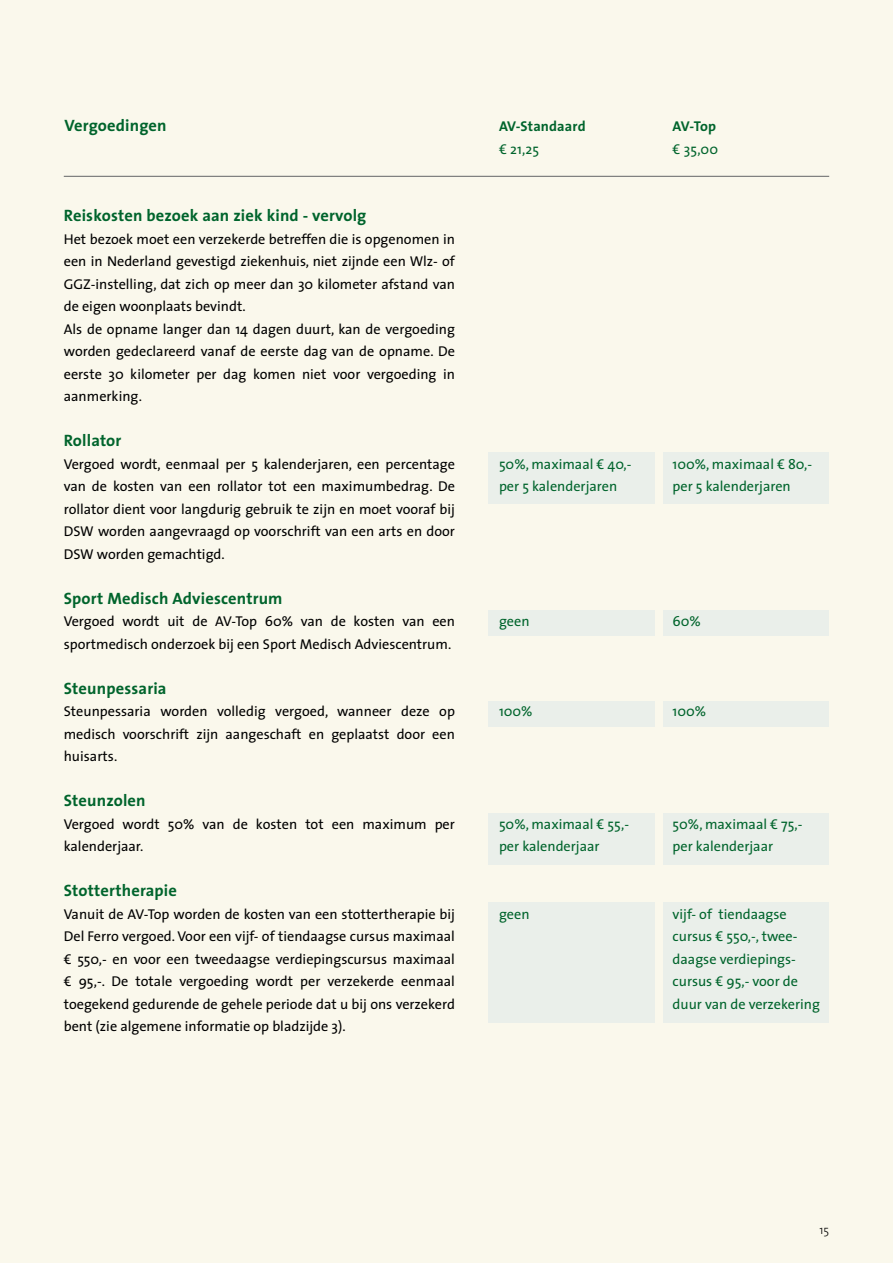
<style>
.page{position:relative;width:893px;height:1263px;background:#faf8ec}
.page>*{position:absolute;margin:0;border:0;box-sizing:border-box;transform-origin:0 0}
.t1{font:700 16.5px "The Sans";letter-spacing:.01em;color:#00642c}
.t2{font:14.25px/22.5px "The Sans";color:#000}
.t3{font:14.25px/22.5px "The Sans";color:#00642c}
.t4{font:700 14.25px "The Sans";letter-spacing:.01em;color:#00642c}
.t5{font:300 12px "The Sans";color:#000}
</style>
<div class="page">
<div style="left:488px;top:610px;width:167px;height:25px;background:#eaefea"></div>
<div style="left:488px;top:701px;width:167px;height:25px;background:#eaefea"></div>
<div style="left:488px;top:813px;width:167px;height:51px;background:#eaefea"></div>
<div style="left:488px;top:452px;width:167px;height:51px;background:#eaefea"></div>
<div style="left:488px;top:902px;width:167px;height:120px;background:#eaefea"></div>
<div style="left:663px;top:610px;width:166px;height:25px;background:#eaefea"></div>
<div style="left:663px;top:701px;width:166px;height:25px;background:#eaefea"></div>
<div style="left:663px;top:813px;width:166px;height:51px;background:#eaefea"></div>
<div style="left:663px;top:452px;width:166px;height:51px;background:#eaefea"></div>
<div style="left:663px;top:902px;width:166px;height:120px;background:#eaefea"></div>
<hr style="left:64px;top:176px;width:765px;height:1px;background:#636466">
<p class="t1" style="left:65px;top:115px;width:104px">Vergoedingen</p>
<p class="t1" style="left:64px;top:205px;width:304px">Reiskosten bezoek aan ziek kind - vervolg</p>
<p class="t2" style="left:64px;top:228px;width:393px">Het bezoek moet een verzekerde betreffen die is opgenomen in een in Nederland gevestigd ziekenhuis, niet zijnde een Wlz- of GGZ-instelling, dat zich op meer dan 30 kilometer afstand van de eigen woonplaats bevindt.<br>Als de opname langer dan 14 dagen duurt, kan de vergoeding worden gedeclareerd vanaf de eerste dag van de opname. De eerste 30 kilometer per dag komen niet voor vergoeding in aanmerking.</p>
<p class="t1" style="left:64px;top:430px;width:59px">Rollator</p>
<p class="t2" style="left:64px;top:453px;width:393px;text-align:justify">Vergoed wordt, eenmaal per 5 kalenderjaren, een percentage van de kosten van een rollator tot een maximumbedrag. De rollator dient voor langdurig gebruik te zijn en moet vooraf bij DSW worden aangevraagd op voorschrift van een arts en door DSW worden gemachtigd.</p>
<p class="t1" style="left:64px;top:588px;width:220px">Sport Medisch Adviescentrum</p>
<p class="t2" style="left:64px;top:610px;width:393px">Vergoed wordt uit de AV-Top 60% van de kosten van een sportmedisch onderzoek bij een Sport Medisch Adviescentrum.</p>
<p class="t1" style="left:64px;top:678px;width:104px">Steunpessaria</p>
<p class="t2" style="left:64px;top:700px;width:393px;text-align:justify">Steunpessaria worden volledig vergoed, wanneer deze op medisch voorschrift zijn aangeschaft en geplaatst door een huisarts.</p>
<p class="t1" style="left:64px;top:790px;width:83px">Steunzolen</p>
<p class="t2" style="left:64px;top:813px;width:393px">Vergoed wordt 50% van de kosten tot een maximum per kalenderjaar.</p>
<p class="t1" style="left:64px;top:880px;width:115px">Stottertherapie</p>
<p class="t2" style="left:64px;top:903px;width:393px;text-align:justify">Vanuit de AV-Top worden de kosten van een stottertherapie bij Del Ferro vergoed. Voor een vijf- of tiendaagse cursus maximaal € 550,- en voor een tweedaagse verdiepingscursus maximaal € 95,-. De totale vergoeding wordt per verzekerde eenmaal toegekend gedurende de gehele periode dat u bij ons verzekerd bent (zie algemene informatie op bladzijde 3).</p>
<p class="t4" style="left:499px;top:117px;width:88px">AV-Standaard</p>
<p class="t3" style="left:499px;top:138px;width:42px">€ 21,25</p>
<p class="t4" style="left:673px;top:117px;width:45px">AV-Top</p>
<p class="t3" style="left:673px;top:138px;width:47px">€ 35,00</p>
<p class="t3" style="left:499px;top:453px;width:134px">50%, maximaal € 40,- per 5 kalenderjaren</p>
<p class="t3" style="left:673px;top:453px;width:141px">100%, maximaal € 80,- per 5 kalenderjaren</p>
<p class="t3" style="left:499px;top:610px;width:32px">geen</p>
<p class="t3" style="left:673px;top:610px;width:30px">60%</p>
<p class="t3" style="left:499px;top:700px;width:35px">100%</p>
<p class="t3" style="left:673px;top:700px;width:35px">100%</p>
<p class="t3" style="left:499px;top:813px;width:132px">50%, maximaal € 55,- per kalenderjaar</p>
<p class="t3" style="left:673px;top:813px;width:131px">50%, maximaal € 75,- per kalenderjaar</p>
<p class="t3" style="left:499px;top:903px;width:32px">geen</p>
<p class="t3" style="left:673px;top:903px;width:149px">vijf- of tiendaagse cursus € 550,-, twee&shy;daagse verdiepings&shy;cursus € 95,- voor de duur van de verzekering</p>
<p class="t5" style="left:819px;top:1222px;width:11px">15</p>
</div>
